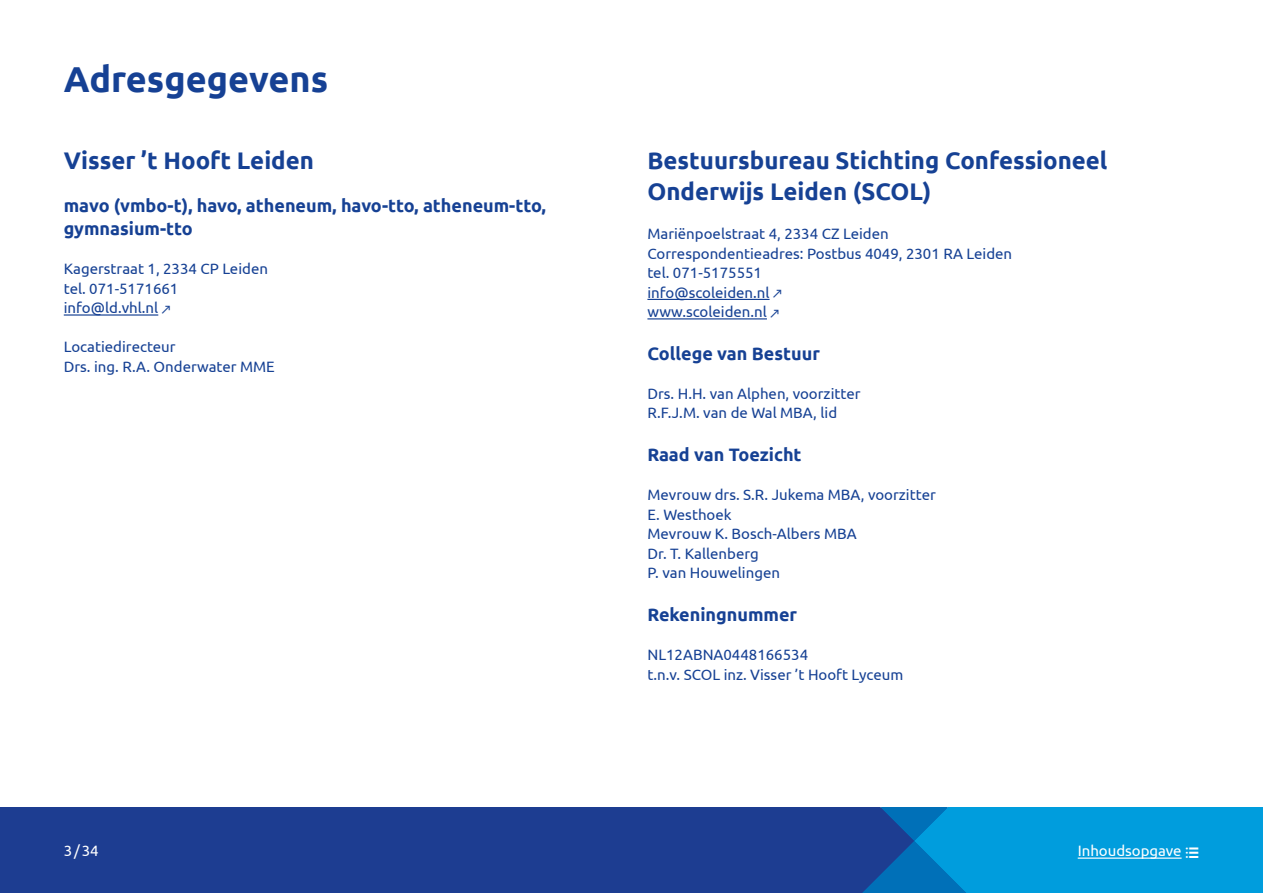
<style>
.page{position:relative;width:1263px;height:893px;background:#fff}
.page>*{position:absolute;margin:0;border:0;box-sizing:border-box;transform-origin:0 0}
.t1{font:700 36px "Ubuntu";color:#164194}
.t2{font:700 24px/31.2px "Ubuntu";color:#164194}
.t3{font:700 18px/23.4px "Ubuntu";color:#164194}
.t4{font:15px/19.5px "Ubuntu";color:#164194}
.t5{font:15px "Ubuntu";color:#fff}
.s1{font-family:"IBM Plex Sans"}
.s2{font-family:"Pictos"}
</style>
<div class="page">
<div style="left:0;top:808px;width:238px;height:85px;background:#1d3d91"></div>
<svg style="left:238px;top:808px;width:1025px;height:33px;background:#125daa"></svg>
<svg style="left:238px;top:841px;width:1025px;height:52px;background:#125daa"></svg>
<hr style="left:1078px;top:857px;width:103px;height:2px;background:#fff">
<hr style="left:64px;top:314px;width:94px;height:2px;background:#164194">
<hr style="left:647px;top:299px;width:122px;height:1px;background:#164194">
<hr style="left:647px;top:318px;width:120px;height:1px;background:#164194">
<h1 class="t1" style="left:64px;top:57px;width:266px">Adresgegevens</h1>
<h2 class="t2" style="left:64px;top:144px;width:252px">Visser ’t Hooft Leiden</h2>
<p class="t3" style="left:64px;top:193px;width:484px">mavo (vmbo-t), havo, atheneum, havo-tto, atheneum-tto, gymnasium-tto</p>
<p class="t4" style="left:64px;top:259px;width:206px">Kagerstraat 1, 2334 CP Leiden tel. 071-5171661 info@ld.vhl.nl<span class="s1">↗</span></p>
<p class="t4" style="left:64px;top:337px;width:213px">Locatiedirecteur<br>Drs. ing. R.A. Onderwater MME</p>
<h2 class="t2" style="left:647px;top:144px;width:462px">Bestuursbureau Stichting Confessioneel<br>Onderwijs Leiden (SCOL)</h2>
<p class="t4" style="left:647px;top:223px;width:366px">Mariënpoelstraat 4, 2334 CZ Leiden<br>Correspondentieadres: Postbus 4049, 2301 RA Leiden tel. 071-5175551<br>info@scoleiden.nl<span class="s1">↗<br></span>www.scoleiden.nl<span class="s1">↗</span></p>
<p class="t3" style="left:647px;top:342px;width:174px">College van Bestuur</p>
<p class="t4" style="left:647px;top:383px;width:215px">Drs. H.H. van Alphen, voorzitter<br>R.F.J.M. van de Wal MBA, lid</p>
<p class="t3" style="left:647px;top:443px;width:156px">Raad van Toezicht</p>
<p class="t4" style="left:647px;top:485px;width:290px">Mevrouw drs. S.R. Jukema MBA, voorzitter<br>E. Westhoek<br>Mevrouw K. Bosch-Albers MBA<br>Dr. T. Kallenberg<br>P. van Houwelingen</p>
<p class="t3" style="left:647px;top:603px;width:151px">Rekeningnummer</p>
<p class="t4" style="left:647px;top:645px;width:257px">NL12ABNA0448166534<br>t.n.v. SCOL inz. Visser ’t Hooft Lyceum</p>
<p class="t5" style="left:64px;top:842px;width:36px">3/34</p>
<p class="t5" style="left:1078px;top:842px;width:123px">Inhoudsopgave <span class="s2">l</span></p>
</div>
